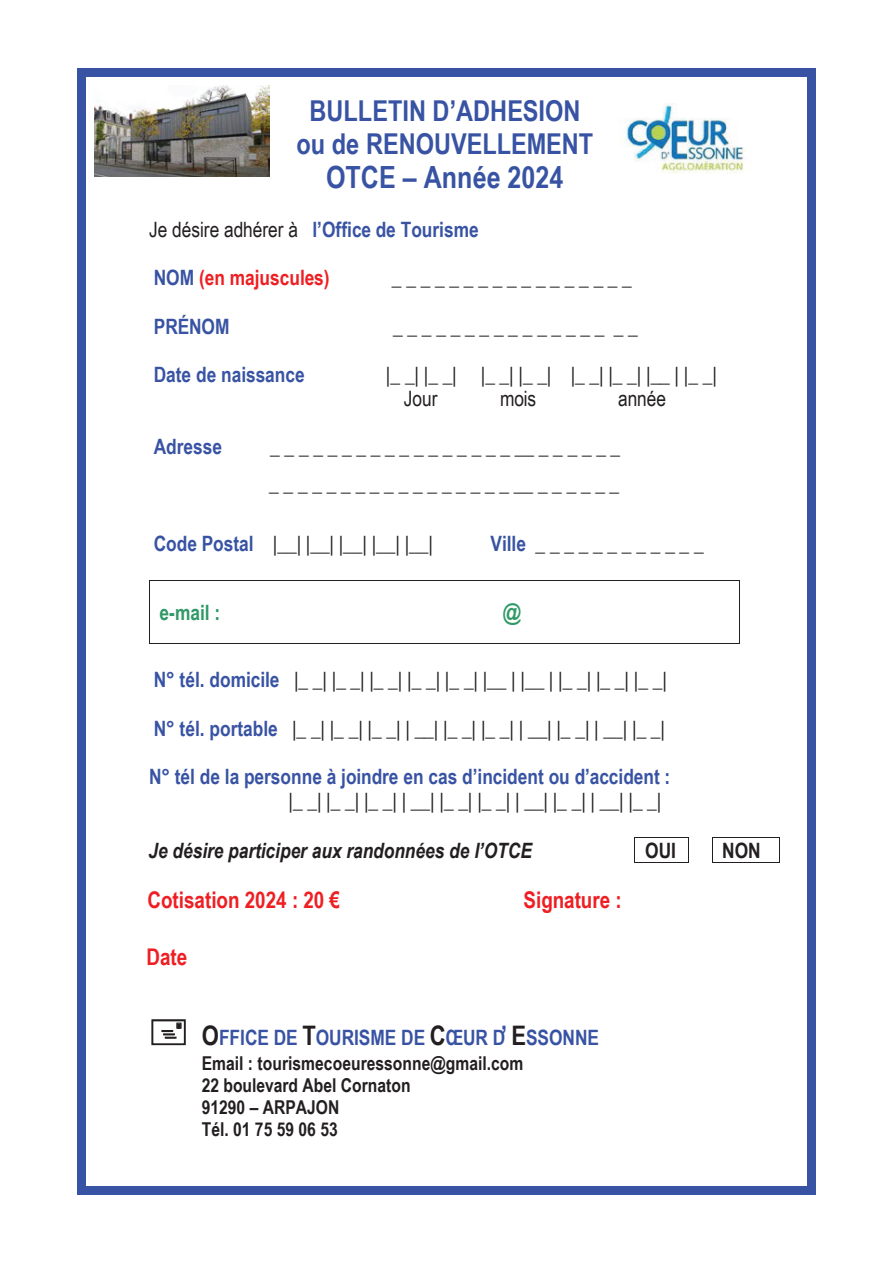
<style>
.page{position:relative;width:893px;height:1263px;background:#fff}
.page>*{position:absolute;margin:0;border:0;box-sizing:border-box;transform-origin:0 0}
.t1{font:700 30.6px "Arial Narrow";color:#3853a3}
.t2{font:700 28.8px/33.2px "Arial Narrow";color:#3853a3;text-align:center}
.t3{font:700 22.95px "Arial Narrow";color:#ee1f23}
.t4{font:700 22.95px "Arial Narrow";color:#309967}
.t5{font:21.15px/24.2px "Arial Narrow";color:#231f20}
.t6{font:700 21.15px "Arial Narrow";color:#3853a3}
.t7{font:italic 700 21.15px "Arial Narrow";color:#231f20}
.t8{font:700 21.15px "Arial Narrow";color:#ee1f23}
.t9{font:700 21.15px "Arial Narrow";color:#309967}
.t10{font:700 21.15px "Arial Narrow";color:#231f20}
.t11{font:700 19.05px/22px "Arial Narrow";color:#231f20}
.s1{font-weight:400;color:#231f20}
.s2{color:#3853a3}
.s3{font-weight:700;color:#3853a3}
.s4{font-size:26.85px;color:#231f20}
.s5{font-size:26.85px}
</style>
<div class="page">
<img style="left:95px;top:85px;width:175px;height:91px">
<img style="left:623px;top:103px;width:121px;height:70px">
<hr style="left:150px;top:580px;width:589px;height:1px;background:#231f20">
<hr style="left:149px;top:581px;width:1px;height:62px;background:#231f20">
<hr style="left:150px;top:643px;width:589px;height:1px;background:#231f20">
<hr style="left:739px;top:581px;width:1px;height:62px;background:#231f20">
<hr style="left:635px;top:837px;width:53px;height:1px;background:#231f20">
<hr style="left:713px;top:837px;width:66px;height:1px;background:#231f20">
<svg style="left:634px;top:837px;width:1px;height:26px"></svg>
<hr style="left:635px;top:862px;width:53px;height:1px;background:#231f20">
<svg style="left:688px;top:837px;width:1px;height:26px"></svg>
<svg style="left:712px;top:837px;width:1px;height:26px"></svg>
<hr style="left:713px;top:862px;width:66px;height:1px;background:#231f20">
<svg style="left:779px;top:837px;width:1px;height:26px"></svg>
<div style="left:77px;top:68px;width:8px;height:9px;background:#3853a3"></div>
<div style="left:85px;top:68px;width:722px;height:9px;background:#3853a3"></div>
<div style="left:807px;top:68px;width:9px;height:9px;background:#3853a3"></div>
<div style="left:77px;top:77px;width:8px;height:1109px;background:#3853a3"></div>
<div style="left:77px;top:1186px;width:8px;height:9px;background:#3853a3"></div>
<div style="left:85px;top:1186px;width:722px;height:9px;background:#3853a3"></div>
<div style="left:807px;top:77px;width:9px;height:1109px;background:#3853a3"></div>
<div style="left:807px;top:1186px;width:9px;height:9px;background:#3853a3"></div>
<svg style="left:151px;top:1019px;width:35px;height:26px"></svg>
<h2 class="t2" style="left:296px;top:93px;width:298px">BULLETIN D’ADHESION ou de RENOUVELLEMENT</h2>
<h1 class="t1" style="left:326px;top:154px;width:239px">OTCE – Année 2024</h1>
<p class="t6" style="left:149px;top:213px;width:331px"><span class="s1">Je désire adhérer à</span> l’Office de Tourisme</p>
<p class="t8" style="left:154px;top:262px;width:177px"><span class="s2">NOM</span> (en majuscules)</p>
<p class="t5" style="left:392px;top:265px;width:241px">_ _ _ __ _ _ __ _ __ _ _ __ _</p>
<p class="t6" style="left:154px;top:310px;width:77px">PRÉNOM</p>
<p class="t5" style="left:393px;top:313px;width:246px">_ _ _ __ _ _ __ ___ _ _ _ _ _</p>
<p class="t6" style="left:154px;top:358px;width:153px">Date de naissance</p>
<p class="t5" style="left:404px;top:362px;width:315px;text-indent:-18px">|_ _| |_ _| |_ _| |_ _| |_ _| |_ _| |__ | |_ _|<br>Jour</p>
<p class="t5" style="left:500px;top:386px;width:38px">mois</p>
<p class="t5" style="left:618px;top:386px;width:49px">année</p>
<p class="t6" style="left:154px;top:431px;width:70px">Adresse</p>
<p class="t5" style="left:269px;top:428px;width:353px;line-height:36.3px">_ _ _ _ _ _ __ _ _ _ _ _ _ _ __ __ __ _ ___ _ _ _ _ _ _ __ _ _ _ _ _ _ _ __ __ __ _ ___</p>
<p class="t5" style="left:154px;top:531px;width:281px"><span class="s3">Code Postal</span> |__| |__| |__| |__| |__|</p>
<p class="t5" style="left:491px;top:531px;width:215px"><span class="s3">Ville</span> _ _ _ _ _ _ _ _ _ _ _ _</p>
<p class="t9" style="left:160px;top:596px;width:62px">e-mail :</p>
<p class="t4" style="left:503px;top:594px;width:20px">@</p>
<p class="t5" style="left:154px;top:667px;width:514px"><span class="s3">N° tél. domicile</span> |_ _| |_ _| |_ _| |_ _| |_ _| |__ | |__ | |_ _| |_ _| |_ _|</p>
<p class="t5" style="left:154px;top:715px;width:513px"><span class="s3">N° tél. portable</span> |_ _| |_ _| |_ _| | __| |_ _| |_ _| | __| |_ _| | __| |_ _|</p>
<p class="t6" style="left:149px;top:760px;width:523px">N° tél de la personne à joindre en cas d’incident ou d’accident :</p>
<p class="t5" style="left:289px;top:788px;width:374px">|_ _| |_ _| |_ _| | __| |_ _| |_ _| | __| |_ _| | __| |_ _|</p>
<p class="t7" style="left:148px;top:834px;width:385px">Je désire participer aux randonnées de l’OTCE</p>
<p class="t10" style="left:645px;top:834px;width:32px">OUI</p>
<p class="t10" style="left:722px;top:834px;width:40px">NON</p>
<p class="t3" style="left:147px;top:883px;width:194px">Cotisation 2024 : 20 €</p>
<p class="t3" style="left:523px;top:883px;width:100px">Signature :</p>
<p class="t3" style="left:147px;top:939px;width:42px">Date</p>
<p class="t6" style="left:202px;top:1021px;width:399px"><span class="s4">O</span>FFICE DE <span class="s4">T</span>OURISME DE <span class="s4">C</span>ŒUR D<span class="s5">’</span> <span class="s4">E</span>SSONNE</p>
<p class="t11" style="left:202px;top:1051px;width:323px">Email : tourismecoeuressonne@gmail.com<br>22 boulevard Abel Cornaton<br>91290 – ARPAJON<br>Tél. 01 75 59 06 53</p>
</div>
